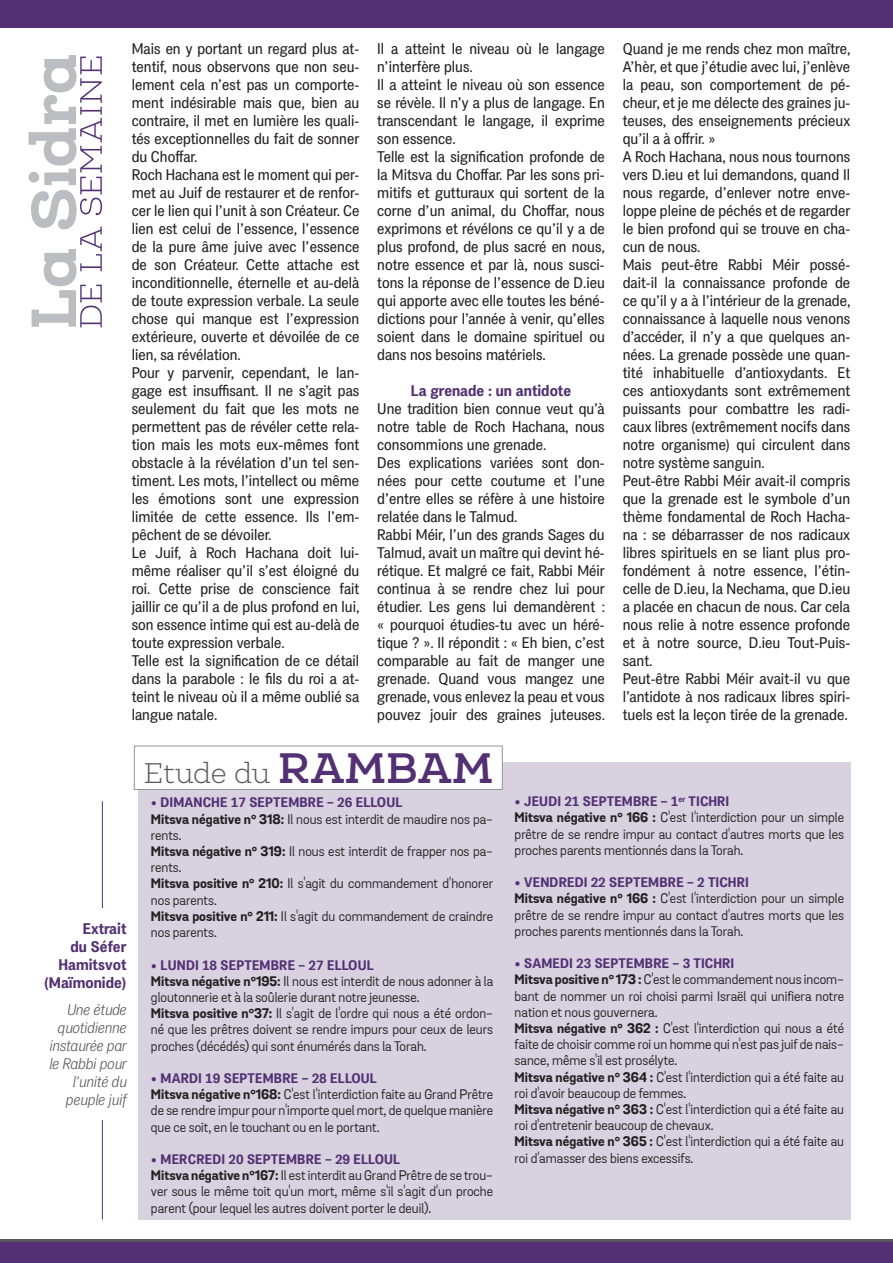
<style>
.page{position:relative;width:893px;height:1263px;background:#fff}
.page>*{position:absolute;margin:0;border:0;box-sizing:border-box;transform-origin:0 0}
.t1{font:300 27.15px "Queulat";letter-spacing:-.02em;color:#57585a}
.t2{font:15px/18px "PF Das Grotesk Pro";color:#231f20}
.t3{font:italic 300 15px/18px "PF Das Grotesk Pro";color:#57585a;text-align:right}
.t4{font:700 15px/18px "PF Das Grotesk Pro";color:#533073;text-align:right}
.t5{font:13.5px/16.2px "Grota Sans Regular 86467";color:#231f20;text-align:justify}
.t6{font:700 13.5px "PF Das Grotesk Pro";letter-spacing:.01em;color:#533073}
.s1{font-weight:700;font-size:40.8px;color:#533073}
.s2{font-family:"Grota Sans Bold 58080"}
</style>
<div class="page">
<div style="left:138px;top:762px;width:712px;height:457px;background:#d8d2e0"></div>
<div style="left:134px;top:746px;width:369px;height:44px;background:#fff;border:1px solid #939598"></div>
<div style="left:0;top:1240px;width:893px;height:23px;background:#533073"></div>
<div style="left:0;top:0;width:893px;height:28px;background:#533073"></div>
<svg style="left:28px;top:55px;width:74px;height:272px"></svg>
<hr style="left:102px;top:801px;width:1px;height:418px;background:#533073">
<div style="left:30px;top:908px;width:96px;height:211px;background:#fff"></div>
<hr style="left:0;top:1239px;width:893px;height:3px;background:#57585a">
<p class="t2" style="left:132px;top:40px;width:229px">Mais en y portant un regard plus at&shy;tentif, nous observons que non seu&shy;lement cela n’est pas un comporte&shy;ment indésirable mais que, bien au contraire, il met en lumière les quali&shy;tés exceptionnelles du fait de sonner du Choffar.<br>Roch Hachana est le moment qui per&shy;met au Juif de restaurer et de renfor&shy;cer le lien qui l’unit à son Créateur. Ce lien est celui de l’essence, l’essence de la pure âme juive avec l’essence de son Créateur. Cette attache est inconditionnelle, éternelle et au-delà de toute expression verbale. La seule chose qui manque est l’expression extérieure, ouverte et dévoilée de ce lien, sa révélation.<br>Pour y parvenir, cependant, le lan&shy;gage est insuffisant. Il ne s’agit pas seulement du fait que les mots ne permettent pas de révéler cette rela&shy;tion mais les mots eux-mêmes font obstacle à la révélation d’un tel sen&shy;timent. Les mots, l’intellect ou même les émotions sont une expression limitée de cette essence. Ils l’em&shy;pêchent de se dévoiler.<br>Le Juif, à Roch Hachana doit lui&shy;même réaliser qu’il s’est éloigné du roi. Cette prise de conscience fait jaillir ce qu’il a de plus profond en lui, son essence intime qui est au-delà de toute expression verbale.<br>Telle est la signification de ce détail dans la parabole : le fils du roi a at&shy;teint le niveau où il a même oublié sa langue natale.</p>
<p class="t2" style="left:377px;top:40px;width:229px">Il a atteint le niveau où le langage n’interfère plus.<br>Il a atteint le niveau où son essence se révèle. Il n’y a plus de langage. En transcendant le langage, il exprime son essence.<br>Telle est la signification profonde de la Mitsva du Choffar. Par les sons pri&shy;mitifs et gutturaux qui sortent de la corne d’un animal, du Choffar, nous exprimons et révélons ce qu’il y a de plus profond, de plus sacré en nous, notre essence et par là, nous susci&shy;tons la réponse de l’essence de D.ieu qui apporte avec elle toutes les béné&shy;dictions pour l’année à venir, qu’elles soient dans le domaine spirituel ou dans nos besoins matériels.</p>
<p class="t4" style="left:411px;top:382px;width:162px">La grenade : un antidote</p>
<p class="t2" style="left:377px;top:400px;width:229px">Une tradition bien connue veut qu’à notre table de Roch Hachana, nous consommions une grenade.<br>Des explications variées sont don&shy;nées pour cette coutume et l’une d’entre elles se réfère à une histoire relatée dans le Talmud.<br>Rabbi Méir, l’un des grands Sages du Talmud, avait un maître qui devint hé&shy;rétique. Et malgré ce fait, Rabbi Méir continua à se rendre chez lui pour étudier. Les gens lui demandèrent : « pourquoi étudies-tu avec un héré&shy;tique ? ». Il répondit : « Eh bien, c’est comparable au fait de manger une grenade. Quand vous mangez une grenade, vous enlevez la peau et vous pouvez jouir des graines juteuses.</p>
<h1 class="t1" style="left:144px;top:756px;width:351px">Etude du <span class="s1">RAMBAM</span></h1>
<p class="t2" style="left:623px;top:40px;width:229px">Quand je me rends chez mon maître, A’hèr, et que j’étudie avec lui, j’enlève la peau, son comportement de pé&shy;cheur, et je me délecte des graines ju&shy;teuses, des enseignements précieux qu’il a à offrir. »<br>A Roch Hachana, nous nous tournons vers D.ieu et lui demandons, quand Il nous regarde, d’enlever notre enve&shy;loppe pleine de péchés et de regarder le bien profond qui se trouve en cha&shy;cun de nous.<br>Mais peut-être Rabbi Méir possé&shy;dait-il la connaissance profonde de ce qu’il y a à l’intérieur de la grenade, connaissance à laquelle nous venons d’accéder, il n’y a que quelques an&shy;nées. La grenade possède une quan&shy;tité inhabituelle d’antioxydants. Et ces antioxydants sont extrêmement puissants pour combattre les radi&shy;caux libres (extrêmement nocifs dans notre organisme) qui circulent dans notre système sanguin.<br>Peut-être Rabbi Méir avait-il compris que la grenade est le symbole d’un thème fondamental de Roch Hacha&shy;na : se débarrasser de nos radicaux libres spirituels en se liant plus pro&shy;fondément à notre essence, l’étin&shy;celle de D.ieu, la Nechama, que D.ieu a placée en chacun de nous. Car cela nous relie à notre essence profonde et à notre source, D.ieu Tout-Puis&shy;sant.<br>Peut-être Rabbi Méir avait-il vu que l’antidote à nos radicaux libres spiri&shy;tuels est la leçon tirée de la grenade.</p>
<p class="t4" style="left:44px;top:920px;width:84px">Extrait<br>du Séfer<br>Hamitsvot (Maïmonide)</p>
<p class="t3" style="left:49px;top:1000px;width:79px">Une étude quotidienne instaurée par le Rabbi pour l’unité du peuple juif</p>
<p class="t6" style="left:151px;top:794px;width:253px">• DIMANCHE 17 SEPTEMBRE – 26 ELLOUL</p>
<p class="t5" style="left:151px;top:811px;width:344px;text-align:left"><span class="s2">Mitsva négative n° 318:</span> Il nous est interdit de maudire nos pa&shy;rents.<br><span class="s2">Mitsva négative n° 319:</span> Il nous est interdit de frapper nos pa&shy;rents.<br><span class="s2">Mitsva positive n° 210:</span> Il s'agit du commandement d'honorer nos parents.<br><span class="s2">Mitsva positive n° 211:</span> Il s'agit du commandement de craindre nos parents.</p>
<p class="t6" style="left:151px;top:956px;width:224px">• LUNDI 18 SEPTEMBRE – 27 ELLOUL</p>
<p class="t5" style="left:151px;top:973px;width:344px;text-align:left"><span class="s2">Mitsva négative n°195:</span> Il nous est interdit de nous adonner à la gloutonnerie et à la soûlerie durant notre jeunesse.<br><span class="s2">Mitsva positive n°37:</span> Il s'agit de l'ordre qui nous a été ordon&shy;né que les prêtres doivent se rendre impurs pour ceux de leurs proches (décédés) qui sont énumérés dans la Torah.</p>
<p class="t6" style="left:151px;top:1069px;width:228px">• MARDI 19 SEPTEMBRE – 28 ELLOUL</p>
<p class="t5" style="left:151px;top:1087px;width:344px"><span class="s2">Mitsva négative n°168:</span> C'est l'interdiction faite au Grand Prêtre de se rendre impur pour n'importe quel mort, de quelque manière que ce soit, en le touchant ou en le portant.</p>
<p class="t6" style="left:151px;top:1150px;width:251px">• MERCREDI 20 SEPTEMBRE – 29 ELLOUL</p>
<p class="t5" style="left:151px;top:1168px;width:344px"><span class="s2">Mitsva négative n°167:</span> Il est interdit au Grand Prêtre de se trou&shy;ver sous le même toit qu'un mort, même s'il s'agit d'un proche parent (pour lequel les autres doivent porter le deuil).</p>
<p class="t6" style="left:515px;top:793px;width:216px">• JEUDI 21 SEPTEMBRE – 1<sup>er</sup> TICHRI</p>
<p class="t5" style="left:515px;top:810px;width:331px"><span class="s2">Mitsva négative n° 166 :</span> C'est l'interdiction pour un simple prêtre de se rendre impur au contact d'autres morts que les proches parents mentionnés dans la Torah.</p>
<p class="t6" style="left:515px;top:874px;width:236px">• VENDREDI 22 SEPTEMBRE – 2 TICHRI</p>
<p class="t5" style="left:515px;top:891px;width:331px"><span class="s2">Mitsva négative n° 166 :</span> C'est l'interdiction pour un simple prêtre de se rendre impur au contact d'autres morts que les proches parents mentionnés dans la Torah.</p>
<p class="t6" style="left:515px;top:955px;width:221px">• SAMEDI 23 SEPTEMBRE – 3 TICHRI</p>
<p class="t5" style="left:515px;top:972px;width:331px;text-align:left"><span class="s2">Mitsva positive n° 173 :</span> C'est le commandement nous incom&shy;bant de nommer un roi choisi parmi Israël qui unifiera notre nation et nous gouvernera.<br><span class="s2">Mitsva négative n° 362 :</span> C'est l'interdiction qui nous a été faite de choisir comme roi un homme qui n'est pas juif de nais&shy;sance, même s'il est prosélyte.<br><span class="s2">Mitsva négative n° 364 :</span> C'est l'interdiction qui a été faite au roi d'avoir beaucoup de femmes.<br><span class="s2">Mitsva négative n° 363 :</span> C'est l'interdiction qui a été faite au roi d'entretenir beaucoup de chevaux.<br><span class="s2">Mitsva négative n° 365 :</span> C'est l'interdiction qui a été faite au roi d'amasser des biens excessifs.</p>
</div>
